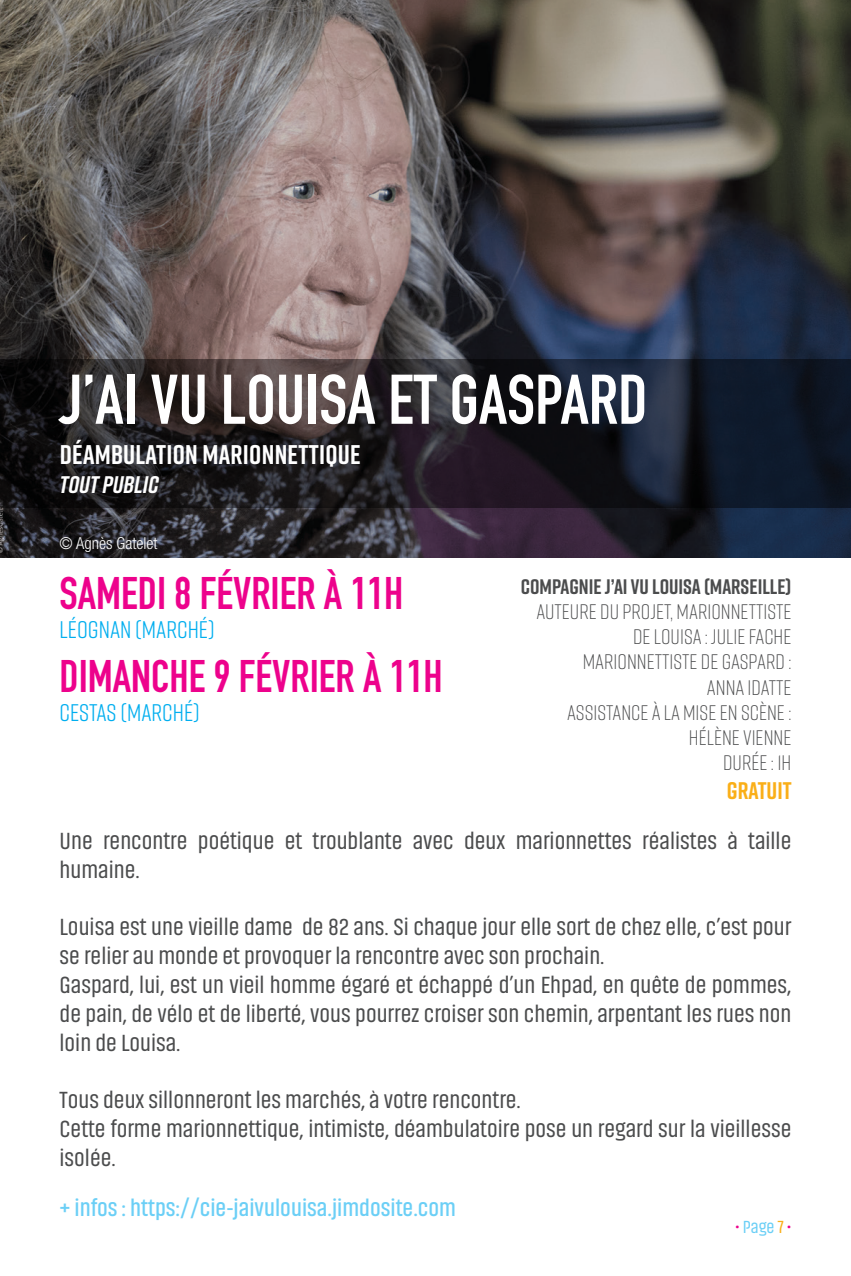
<style>
.page{position:relative;width:851px;height:1276px;background:#fff}
.page>*{position:absolute;margin:0;border:0;box-sizing:border-box;transform-origin:0 0}
.t1{font:700 69px "DIN Condensed";color:#fff}
.t2{font:700 45px "DIN Condensed";color:#ed028c}
.t3{font:700 27px "Rift";letter-spacing:.01em;color:#fff}
.t4{font:24px/28.8px "Akhand";color:#4b4c4d}
.t5{font:600 24px "Akhand";color:#6bcff6}
.t6{font:24px "Rift";color:#00aeef}
.t7{font:italic 700 24px "Rift";color:#fff}
.t8{font:700 24px "Rift";color:#faaf18}
.t9{font:300 21px "Rift";color:#4b4c4d}
.t10{font:700 21px/25.2px "Rift";color:#4b4c4d;text-align:right}
.t11{font:18px "Akhand";color:#6bcff6}
.t12{font:300 condensed 16.5px "Helvetica Neue LT Pro";color:#fff}
.s1{font-weight:300}
.s2{color:#ed028c}
.s3{color:#faaf18}
</style>
<div class="page">
<img style="left:0;top:0;width:850px;height:557px">
<svg style="left:0;top:359px;width:850px;height:149px;background:#1f1f26"></svg>
<p class="t1" style="left:60px;top:353px;width:589px">J’AI VU LOUISA ET GASPARD</p>
<p class="t3" style="left:60px;top:435px;width:302px">DÉAMBULATION MARIONNETTIQUE</p>
<p class="t7" style="left:60px;top:467px;width:101px">TOUT PUBLIC</p>
<p class="t12" style="left:60px;top:534px;width:99px">© Agnès Gatelet</p>
<p class="t2" style="left:60px;top:563px;width:345px">SAMEDI 8 FÉVRIER À 11H</p>
<p class="t6" style="left:60px;top:613px;width:157px">LÉOGNAN (MARCHÉ)</p>
<p class="t2" style="left:60px;top:646px;width:384px">DIMANCHE 9 FÉVRIER À 11H</p>
<p class="t6" style="left:60px;top:696px;width:142px">CESTAS (MARCHÉ)</p>
<p class="t10" style="left:520px;top:573px;width:272px">COMPAGNIE J’AI VU LOUISA (MARSEILLE)<br><span class="s1">AUTEURE DU PROJET, MARIONNETTISTE</span></p>
<p class="t9" style="left:633px;top:622px;width:160px">DE LOUISA : JULIE FACHE</p>
<p class="t9" style="left:582px;top:647px;width:210px">MARIONNETTISTE DE GASPARD :</p>
<p class="t9" style="left:706px;top:672px;width:86px">ANNA IDATTE</p>
<p class="t9" style="left:567px;top:698px;width:226px">ASSISTANCE À LA MISE EN SCÈNE :</p>
<p class="t9" style="left:688px;top:723px;width:104px">HÉLÈNE VIENNE</p>
<p class="t9" style="left:723px;top:748px;width:70px">DURÉE : 1H</p>
<p class="t8" style="left:726px;top:773px;width:66px">GRATUIT</p>
<p class="t4" style="left:60px;top:826px;width:733px">Une rencontre poétique et troublante avec deux marionnettes réalistes à taille humaine.</p>
<p class="t4" style="left:60px;top:913px;width:733px">Louisa est une vieille dame de 82 ans. Si chaque jour elle sort de chez elle, c’est pour se relier au monde et provoquer la rencontre avec son prochain.</p>
<p class="t4" style="left:60px;top:970px;width:733px;text-align:justify">Gaspard, lui, est un vieil homme égaré et échappé d’un Ehpad, en quête de pommes, de pain, de vélo et de liberté, vous pourrez croiser son chemin, arpentant les rues non loin de Louisa.</p>
<p class="t4" style="left:60px;top:1085px;width:463px">Tous deux sillonneront les marchés, à votre rencontre.</p>
<p class="t4" style="left:60px;top:1114px;width:733px">Cette forme marionnettique, intimiste, déambulatoire pose un regard sur la vieillesse isolée.</p>
<p class="t5" style="left:60px;top:1195px;width:398px">+ infos : https://cie-jaivulouisa.jimdosite.com</p>
<p class="t11" style="left:735px;top:1217px;width:58px"><span class="s2">•</span> Page <span class="s3">7</span> <span class="s2">•</span></p>
</div>
